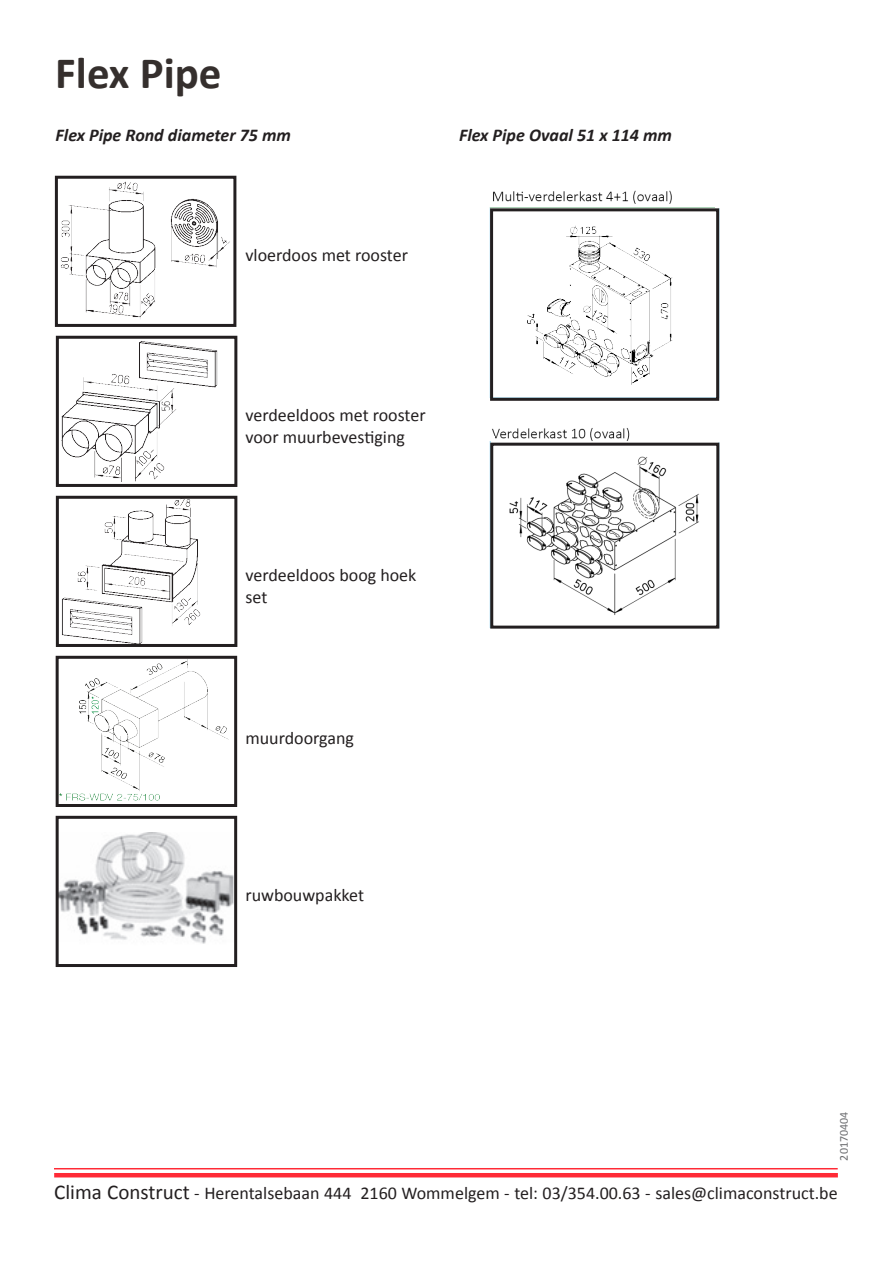
<style>
.page{position:relative;width:893px;height:1263px;background:#fff}
.page>*{position:absolute;margin:0;border:0;box-sizing:border-box;transform-origin:0 0}
.t1{font:700 45px "Calibri";color:#352f2d}
.t2{font:18px/21.6px "Calibri";color:#231f20}
.t3{font:italic 700 18px "Calibri";color:#231f20}
.t4{font:12px "Calibri";color:#6c6d70}
.s1{font-size:21px}
</style>
<div class="page">
<hr style="left:54px;top:1168px;width:784px;height:1px;background:#ff2a36">
<hr style="left:54px;top:1173px;width:784px;height:4px;background:#ff2a36">
<img style="left:61px;top:181px;width:169px;height:138px">
<div style="left:55px;top:176px;width:181px;height:151px;border:3px solid #231f20"></div>
<img style="left:61px;top:341px;width:157px;height:141px">
<div style="left:56px;top:336px;width:181px;height:151px;border:3px solid #231f20"></div>
<img style="left:62px;top:500px;width:139px;height:143px">
<div style="left:56px;top:496px;width:181px;height:151px;border:3px solid #231f20"></div>
<img style="left:60px;top:660px;width:169px;height:141px">
<div style="left:56px;top:656px;width:181px;height:151px;border:3px solid #231f20"></div>
<img style="left:60px;top:832px;width:173px;height:112px">
<div style="left:56px;top:816px;width:181px;height:151px;border:3px solid #231f20"></div>
<img style="left:489px;top:190px;width:231px;height:439px">
<div style="left:490px;top:208px;width:229px;height:193px;border:3px solid #231f20"></div>
<div style="left:490px;top:443px;width:229px;height:186px;border:3px solid #231f20"></div>
<div style="left:715px;top:189px;width:8px;height:19px;background:#fff"></div>
<div style="left:716px;top:420px;width:7px;height:22px;background:#fff"></div>
<svg style="left:489px;top:437px;width:5px;height:4px"></svg>
<p class="t1" style="left:55px;top:41px;width:168px">Flex Pipe</p>
<p class="t3" style="left:56px;top:122px;width:237px">Flex Pipe Rond diameter 75 mm</p>
<p class="t2" style="left:245px;top:244px;width:164px">vloerdoos met rooster</p>
<p class="t3" style="left:459px;top:122px;width:214px">Flex Pipe Ovaal 51 x 114 mm</p>
<p class="t2" style="left:245px;top:404px;width:182px">verdeeldoos met rooster voor muurbevestiging</p>
<p class="t2" style="left:245px;top:564px;width:173px">verdeeldoos boog hoek set</p>
<p class="t2" style="left:245px;top:726px;width:110px">muurdoorgang</p>
<p class="t2" style="left:245px;top:884px;width:120px">ruwbouwpakket</p>
<p class="t4" style="left:836px;top:1160px;width:50px;rotate:-90deg">20170404</p>
<p class="t2" style="left:54px;top:1181px;width:785px"><span class="s1">Clima Construct</span> - Herentalsebaan 444 2160 Wommelgem - tel: 03/354.00.63 - sales@climaconstruct.be</p>
</div>
